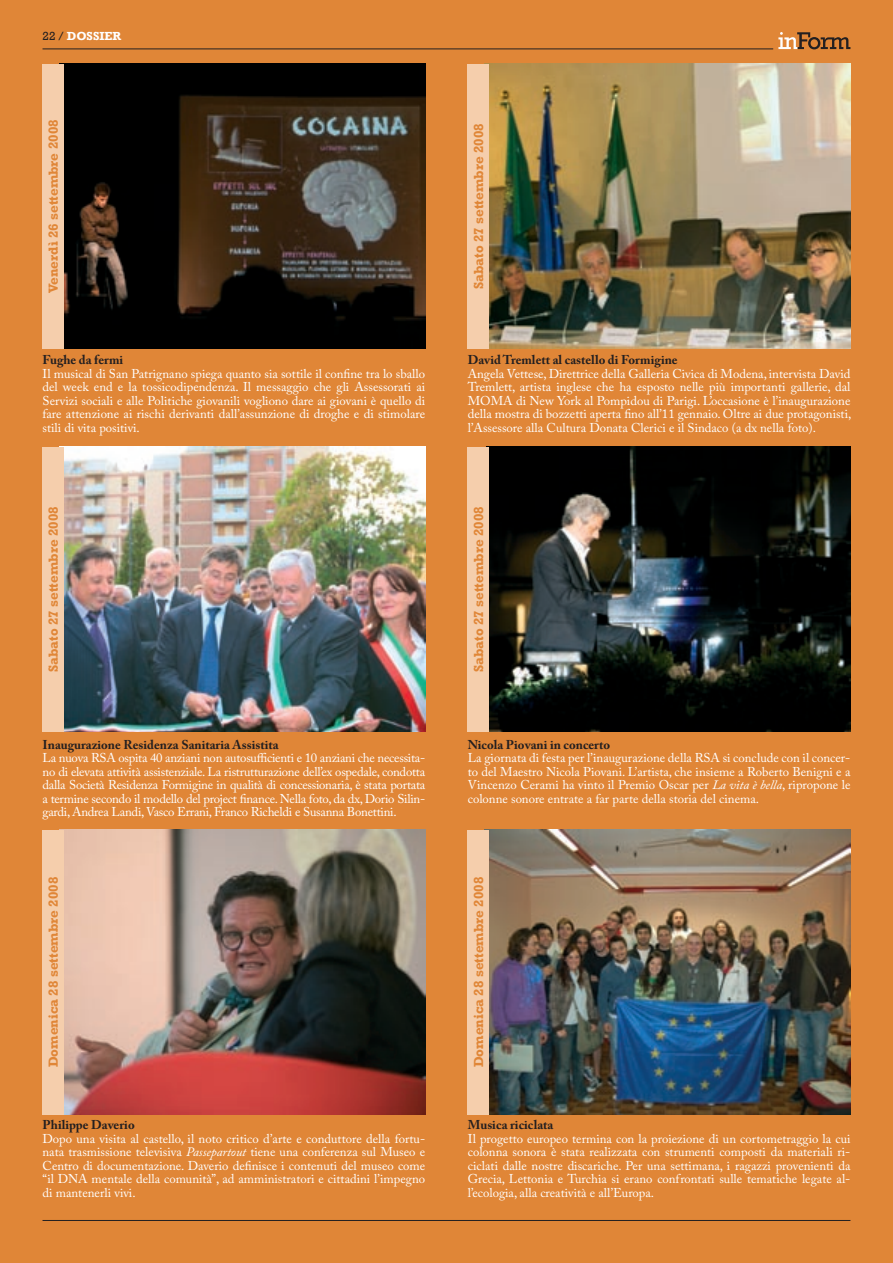
<style>
.page{position:relative;width:893px;height:1263px;background:#e08637}
.page>*{position:absolute;margin:0;border:0;box-sizing:border-box;transform-origin:0 0}
.t1{font:700 13.5px "Rockwell";color:#e08637}
.t2{font:12.75px/13.5px "Adobe Caslon Pro";color:#fff;text-align:justify}
.t3{font:700 12.75px "Adobe Caslon Pro";color:#231f20}
.t4{font:700 12px "Rockwell";color:#fff}
.s1{font-weight:400;color:#231f20}
.s2{font-style:italic}
</style>
<div class="page">
<hr style="left:43px;top:49px;width:730px;height:1px;background:#231f20">
<svg style="left:778px;top:32px;width:72px;height:17px"></svg>
<hr style="left:43px;top:1220px;width:807px;height:1px;background:#231f20">
<img style="left:489px;top:64px;width:361px;height:285px">
<div style="left:468px;top:64px;width:21px;height:285px;background:#f5ceac"></div>
<img style="left:64px;top:830px;width:361px;height:284px">
<div style="left:43px;top:830px;width:21px;height:284px;background:#f5ceac"></div>
<img style="left:489px;top:830px;width:361px;height:284px">
<div style="left:468px;top:830px;width:21px;height:284px;background:#f5ceac"></div>
<img style="left:64px;top:447px;width:361px;height:285px">
<div style="left:43px;top:447px;width:21px;height:285px;background:#f5ceac"></div>
<img style="left:489px;top:447px;width:361px;height:285px">
<div style="left:468px;top:447px;width:21px;height:285px;background:#f5ceac"></div>
<img style="left:64px;top:64px;width:361px;height:285px">
<div style="left:43px;top:64px;width:21px;height:285px;background:#f5ceac"></div>
<p class="t4" style="left:43px;top:28px;width:34px"><span class="s1">22 /</span> DOSSIER</p>
<p class="t1" style="left:45px;top:293px;width:175px;rotate:-90deg">VENERDÌ 26 SETTEMBRE 2008</p>
<p class="t3" style="left:43px;top:353px;width:82px">Fughe da fermi</p>
<p class="t2" style="left:43px;top:367px;width:384px">Il musical di San Patrignano spiega quanto sia sottile il confine tra lo sballo del week end e la tossicodipendenza. Il messaggio che gli Assessorati ai Servizi sociali e alle Politiche giovanili vogliono dare ai giovani è quello di fare attenzione ai rischi derivanti dall’assunzione di droghe e di stimolare stili di vita positivi.</p>
<p class="t1" style="left:45px;top:672px;width:167px;rotate:-90deg">SABATO 27 SETTEMBRE 2008</p>
<p class="t3" style="left:43px;top:737px;width:238px">Inaugurazione Residenza Sanitaria Assistita</p>
<p class="t2" style="left:43px;top:751px;width:384px">La nuova RSA ospita 40 anziani non autosufficienti e 10 anziani che necessita&shy;no di elevata attività assistenziale. La ristrutturazione dell’ex ospedale, condotta dalla Società Residenza Formigine in qualità di concessionaria, è stata portata a termine secondo il modello del project finance. Nella foto, da dx, Dorio Silin&shy;gardi, Andrea Landi, Vasco Errani, Franco Richeldi e Susanna Bonettini.</p>
<p class="t1" style="left:45px;top:1067px;width:192px;rotate:-90deg">DOMENICA 28 SETTEMBRE 2008</p>
<p class="t3" style="left:43px;top:1117px;width:94px">Philippe Daverio</p>
<p class="t2" style="left:43px;top:1131px;width:384px">Dopo una visita al castello, il noto critico d’arte e conduttore della fortu&shy;nata trasmissione televisiva <span class="s2">Passepartout</span> tiene una conferenza sul Museo e Centro di documentazione. Daverio definisce i contenuti del museo come “il DNA mentale della comunità”, ad amministratori e cittadini l’impegno di mantenerli vivi.</p>
<p class="t1" style="left:470px;top:289px;width:167px;rotate:-90deg">SABATO 27 SETTEMBRE 2008</p>
<p class="t3" style="left:468px;top:353px;width:211px">David Tremlett al castello di Formigine</p>
<p class="t2" style="left:468px;top:367px;width:385px">Angela Vettese, Direttrice della Galleria Civica di Modena, intervista David Tremlett, artista inglese che ha esposto nelle più importanti gallerie, dal MOMA di New York al Pompidou di Parigi. L’occasione è l’inaugurazione della mostra di bozzetti aperta fino all’11 gennaio. Oltre ai due protagonisti, l’Assessore alla Cultura Donata Clerici e il Sindaco (a dx nella foto).</p>
<p class="t1" style="left:470px;top:672px;width:167px;rotate:-90deg">SABATO 27 SETTEMBRE 2008</p>
<p class="t3" style="left:468px;top:737px;width:144px">Nicola Piovani in concerto</p>
<p class="t2" style="left:468px;top:751px;width:384px">La giornata di festa per l’inaugurazione della RSA si conclude con il concer&shy;to del Maestro Nicola Piovani. L’artista, che insieme a Roberto Benigni e a Vincenzo Cerami ha vinto il Premio Oscar per <span class="s2">La vita è bella</span>, ripropone le colonne sonore entrate a far parte della storia del cinema.</p>
<p class="t1" style="left:470px;top:1067px;width:192px;rotate:-90deg">DOMENICA 28 SETTEMBRE 2008</p>
<p class="t3" style="left:468px;top:1117px;width:87px">Musica riciclata</p>
<p class="t2" style="left:468px;top:1131px;width:384px">Il progetto europeo termina con la proiezione di un cortometraggio la cui colonna sonora è stata realizzata con strumenti composti da materiali ri&shy;ciclati dalle nostre discariche. Per una settimana, i ragazzi provenienti da Grecia, Lettonia e Turchia si erano confrontati sulle tematiche legate al&shy;l’ecologia, alla creatività e all’Europa.</p>
</div>
